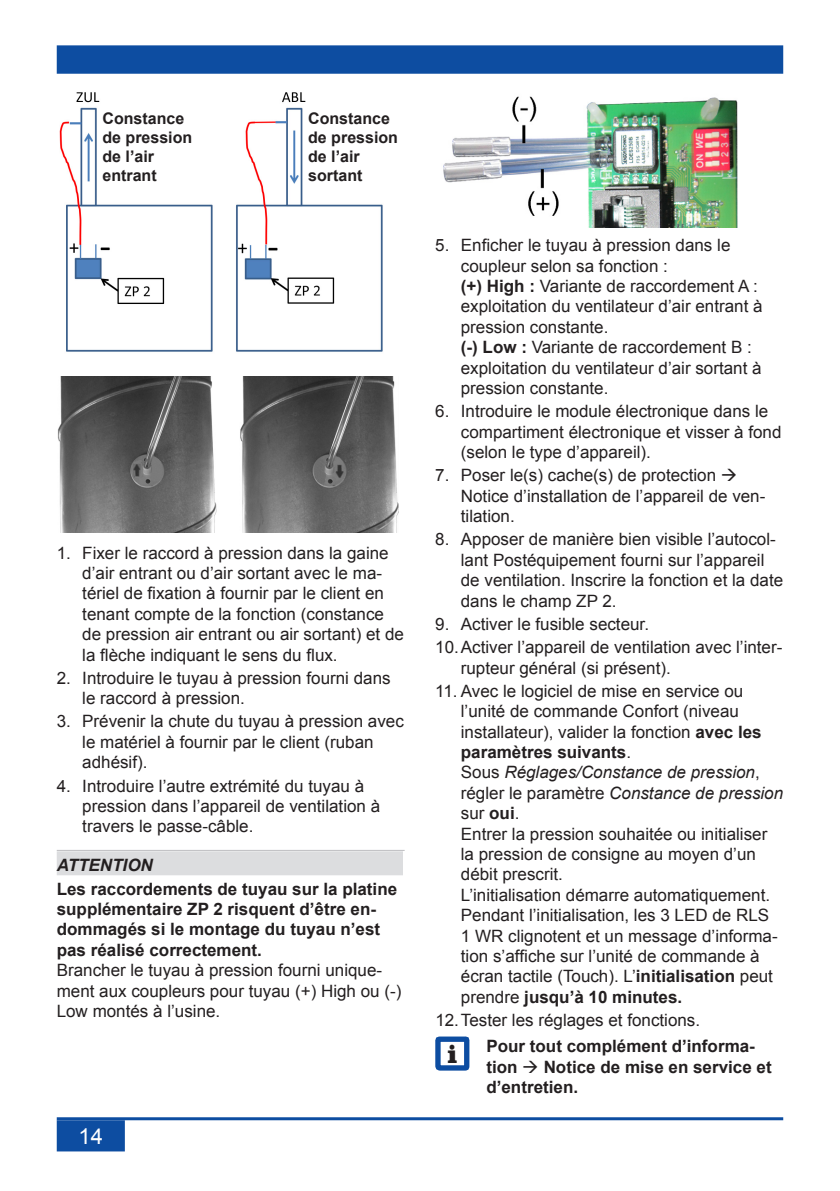
<style>
.page{position:relative;width:840px;height:1191px;background:#fff}
.page>*{position:absolute;margin:0;border:0;box-sizing:border-box;transform-origin:0 0}
.t1{font:22px "Arial";color:#fff}
.t2{font:17px/20.4px "Arial";color:#231f20}
.t3{font:700 17px/20.4px "Arial";color:#231f20}
.t4{font:italic 700 17px "Arial";color:#231f20}
.t5{font:700 16px/19.2px "Arial";color:#231f20}
.s1{font-weight:700}
.s2{font-style:italic}
.s3{font-family:"Clarendon BT";font-weight:900;font-size:26.6px}
</style>
<div class="page">
<hr style="left:57px;top:1117px;width:725px;height:3px;background:#0d4da1">
<div style="left:57px;top:45px;width:725px;height:29px;background:#0d4da1;border:2px solid #0d4da1"></div>
<div style="left:58px;top:1121px;width:66px;height:29px;background:#0d4da1"></div>
<div style="left:57px;top:1120px;width:68px;height:31px;border:2px solid #0d4da1"></div>
<hr style="left:57px;top:850px;width:347px;height:1px;background:#bcbdc0">
<div style="left:57px;top:851px;width:346px;height:24px;background:#dcdddf"></div>
<img style="left:59px;top:92px;width:324px;height:260px">
<img style="left:57px;top:376px;width:341px;height:156px">
<img style="left:443px;top:96px;width:295px;height:132px">
<svg style="left:435px;top:1036px;width:34px;height:34px"></svg>
<p class="t5" style="left:102px;top:109px;width:91px">Constance de pression de l’air entrant</p>
<p class="t5" style="left:308px;top:109px;width:91px">Constance de pression de l’air sortant</p>
<p class="t2" style="left:82px;top:542px;width:323px;text-indent:-26px">1. Fixer le raccord à pression dans la gaine d’air entrant ou d’air sortant avec le ma&shy;tériel de fixation à fournir par le client en tenant compte de la fonction (constance de pression air entrant ou air sortant) et de la flèche indiquant le sens du flux.</p>
<p class="t2" style="left:82px;top:668px;width:310px;text-indent:-26px">2. Introduire le tuyau à pression fourni dans le raccord à pression.</p>
<p class="t2" style="left:82px;top:711px;width:323px;text-indent:-26px">3. Prévenir la chute du tuyau à pression avec le matériel à fournir par le client (ruban adhésif).</p>
<p class="t2" style="left:82px;top:775px;width:299px;text-indent:-26px">4. Introduire l’autre extrémité du tuyau à pression dans l’appareil de ventilation à travers le passe-câble.</p>
<p class="t4" style="left:57px;top:854px;width:98px">ATTENTION</p>
<p class="t3" style="left:57px;top:879px;width:342px">Les raccordements de tuyau sur la platine supplémentaire ZP 2 risquent d’être en&shy;dommagés si le montage du tuyau n’est pas réalisé correctement.</p>
<p class="t2" style="left:57px;top:960px;width:346px">Brancher le tuyau à pression fourni unique&shy;ment aux coupleurs pour tuyau (+) High ou (-)<br>Low montés à l’usine.</p>
<p class="t1" style="left:78px;top:1121px;width:26px">14</p>
<p class="t2" style="left:460px;top:235px;width:303px;text-indent:-26px">5. Enficher le tuyau à pression dans le coupleur selon sa fonction :<br><span class="s1">(+) High :</span> Variante de raccordement A : exploitation du ventilateur d’air entrant à pression constante.<br><span class="s1">(-) Low :</span> Variante de raccordement B : exploitation du ventilateur d’air sortant à pression constante.</p>
<p class="t2" style="left:460px;top:401px;width:322px;text-indent:-26px">6. Introduire le module électronique dans le compartiment électronique et visser à fond (selon le type d’appareil).</p>
<p class="t2" style="left:460px;top:465px;width:306px;text-indent:-26px">7. Poser le(s) cache(s) de protection →<br>Notice d’installation de l’appareil de ven&shy;tilation.</p>
<p class="t2" style="left:460px;top:529px;width:323px;text-indent:-26px">8. Apposer de manière bien visible l’autocol&shy;lant Postéquipement fourni sur l’appareil de ventilation. Inscrire la fonction et la date dans le champ ZP 2.</p>
<p class="t2" style="left:435px;top:612px;width:348px;line-height:23.2px">9. Activer le fusible secteur.<br>10.Activer l’appareil de ventilation avec l’inter-</p>
<p class="t2" style="left:460px;top:657px;width:211px">rupteur général (si présent).</p>
<p class="t2" style="left:460px;top:681px;width:324px;text-indent:-26px">11. Avec le logiciel de mise en service ou l’unité de commande Confort (niveau installateur), valider la fonction <span class="s1">avec les paramètres suivants</span>.<br>Sous <span class="s2">Réglages/Constance de pression</span>, régler le paramètre <span class="s2">Constance de pression </span>sur <span class="s1">oui</span>.<br>Entrer la pression souhaitée ou initialiser la pression de consigne au moyen d’un débit prescrit.<br>L’initialisation démarre automatiquement.<br>Pendant l’initialisation, les 3 LED de RLS<br>1 WR clignotent et un message d’informa&shy;tion s’affiche sur l’unité de commande à écran tactile (Touch). L’<span class="s1">initialisation</span> peut prendre <span class="s1">jusqu’à 10 minutes.</span></p>
<p class="t2" style="left:447px;top:1007px;width:309px;line-height:26px;text-indent:-12px">12.Tester les réglages et fonctions.<br><span class="s3">i</span> <span class="s1">Pour tout complément d’informa-</span></p>
<p class="t3" style="left:486px;top:1057px;width:286px">tion → Notice de mise en service et d’entretien.</p>
</div>
